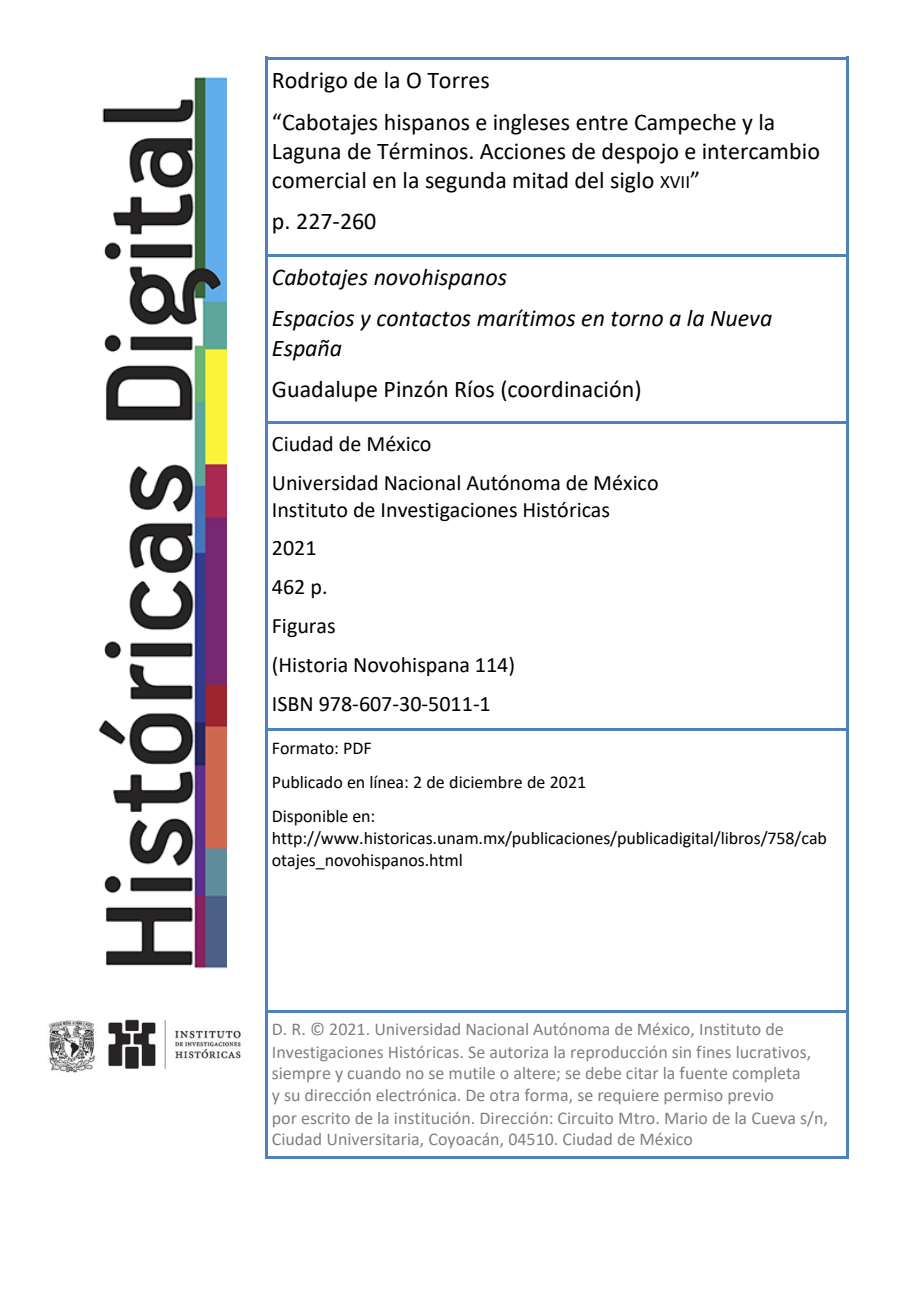
<style>
.page{position:relative;width:918px;height:1298px;background:#fff}
.page>*{position:absolute;margin:0;border:0;box-sizing:border-box;transform-origin:0 0}
.t1{font:24px/29.2px "Calibri";color:#000}
.t2{font:italic 24px/29.2px "Calibri";color:#000}
.t3{font:22px/26.8px "Calibri";color:#000}
.t4{font:18px/22px "Calibri";color:#808080}
.t5{font:18px/34px "Calibri";letter-spacing:-.005em;color:#000}
.s1{font-size:19px}
</style>
<div class="page">
<svg style="left:265px;top:57px;width:3px;height:8px"></svg>
<hr style="left:268px;top:57px;width:578px;height:3px;background:#4f81bd">
<svg style="left:846px;top:57px;width:3px;height:8px"></svg>
<hr style="left:265px;top:65px;width:3px;height:189px;background:#4f81bd">
<hr style="left:846px;top:65px;width:3px;height:189px;background:#4f81bd">
<svg style="left:265px;top:254px;width:3px;height:8px"></svg>
<hr style="left:268px;top:254px;width:578px;height:3px;background:#4f81bd">
<svg style="left:846px;top:254px;width:3px;height:8px"></svg>
<hr style="left:265px;top:262px;width:3px;height:159px;background:#4f81bd">
<hr style="left:846px;top:262px;width:3px;height:159px;background:#4f81bd">
<svg style="left:265px;top:421px;width:3px;height:9px"></svg>
<hr style="left:268px;top:421px;width:578px;height:3px;background:#4f81bd">
<svg style="left:846px;top:421px;width:3px;height:9px"></svg>
<hr style="left:265px;top:430px;width:3px;height:298px;background:#4f81bd">
<hr style="left:846px;top:430px;width:3px;height:298px;background:#4f81bd">
<svg style="left:265px;top:728px;width:3px;height:9px"></svg>
<hr style="left:268px;top:728px;width:578px;height:3px;background:#4f81bd">
<svg style="left:846px;top:728px;width:3px;height:9px"></svg>
<hr style="left:265px;top:737px;width:3px;height:273px;background:#4f81bd">
<hr style="left:846px;top:737px;width:3px;height:273px;background:#4f81bd">
<svg style="left:265px;top:1010px;width:3px;height:8px"></svg>
<hr style="left:268px;top:1010px;width:578px;height:3px;background:#4f81bd">
<svg style="left:846px;top:1010px;width:3px;height:8px"></svg>
<hr style="left:265px;top:1018px;width:3px;height:138px;background:#4f81bd">
<hr style="left:268px;top:1156px;width:578px;height:3px;background:#4f81bd">
<hr style="left:846px;top:1018px;width:3px;height:138px;background:#4f81bd">
<img style="left:99px;top:77px;width:127px;height:892px">
<img style="left:48px;top:1019px;width:193px;height:54px">
<p class="t1" style="left:272px;top:65px;width:219px">Rodrigo de la O Torres</p>
<p class="t1" style="left:272px;top:106px;width:550px">“Cabotajes hispanos e ingleses entre Campeche y la<br>Laguna de Términos. Acciones de despojo e intercambio comercial en la segunda mitad del siglo <span class="s1">XVII</span>”</p>
<p class="t1" style="left:272px;top:206px;width:106px">p. 227-260</p>
<p class="t2" style="left:272px;top:262px;width:237px">Cabotajes novohispanos</p>
<p class="t2" style="left:272px;top:303px;width:502px">Espacios y contactos marítimos en torno a la Nueva<br>España</p>
<p class="t1" style="left:272px;top:374px;width:371px">Guadalupe Pinzón Ríos (coordinación)</p>
<p class="t3" style="left:272px;top:429px;width:161px">Ciudad de México</p>
<p class="t3" style="left:272px;top:468px;width:388px">Universidad Nacional Autónoma de México<br>Instituto de Investigaciones Históricas</p>
<p class="t3" style="left:272px;top:534px;width:46px">2021</p>
<p class="t3" style="left:272px;top:573px;width:57px">462 p.</p>
<p class="t3" style="left:272px;top:612px;width:65px">Figuras</p>
<p class="t3" style="left:272px;top:651px;width:245px">(Historia Novohispana 114)</p>
<p class="t3" style="left:272px;top:689px;width:220px">ISBN 978-607-30-5011-1</p>
<p class="t5" style="left:272px;top:730px;width:316px">Formato: PDF<br>Publicado en línea: 2 de diciembre de 2021<br>Disponible en:</p>
<p class="t5" style="left:272px;top:826px;width:557px;line-height:22px">http://www.historicas.unam.mx/publicaciones/publicadigital/libros/758/cab otajes_novohispanos.html</p>
<p class="t4" style="left:272px;top:1018px;width:558px">D. R. © 2021. Universidad Nacional Autónoma de México, Instituto de Investigaciones Históricas. Se autoriza la reproducción sin fines lucrativos, siempre y cuando no se mutile o altere; se debe citar la fuente completa<br>y su dirección electrónica. De otra forma, se requiere permiso previo<br>por escrito de la institución. Dirección: Circuito Mtro. Mario de la Cueva s/n, Ciudad Universitaria, Coyoacán, 04510. Ciudad de México</p>
</div>
